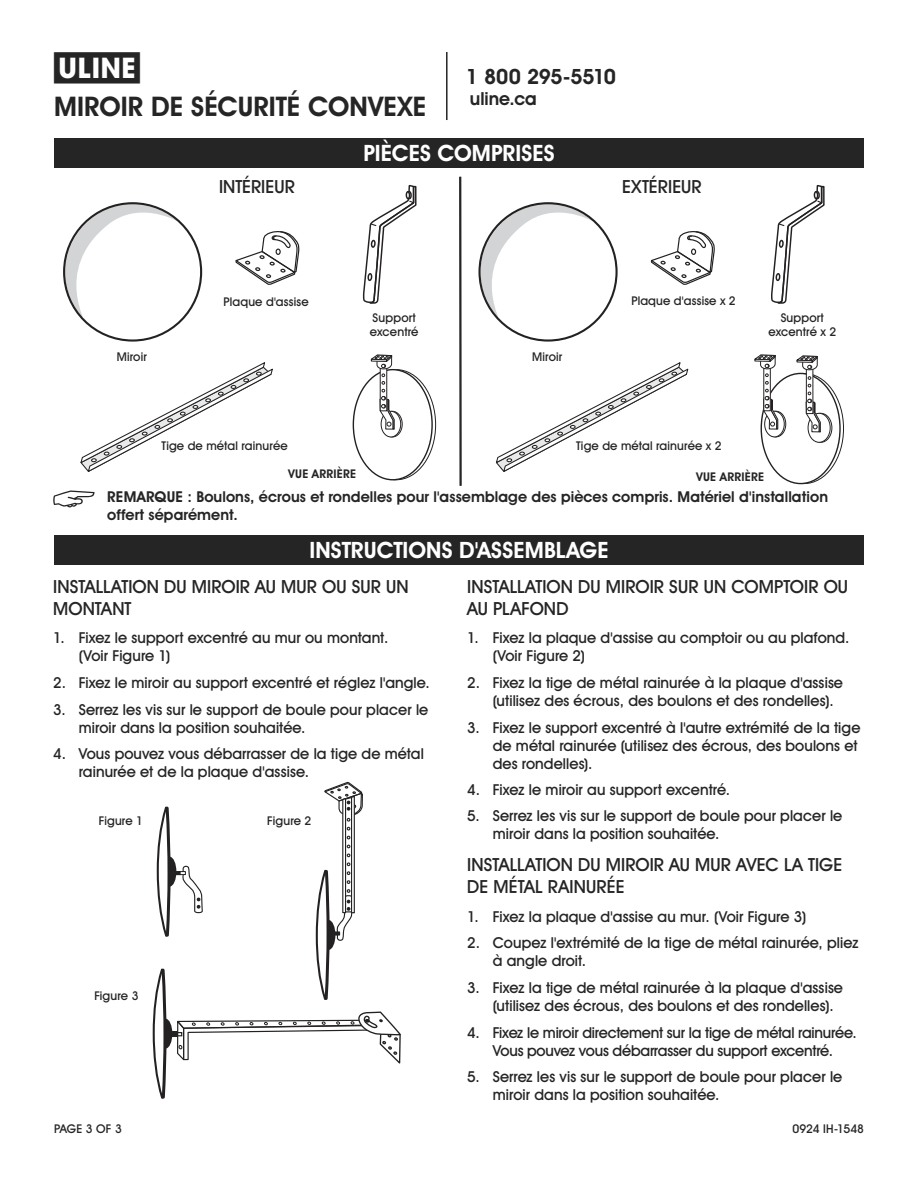
<style>
.page{position:relative;width:918px;height:1188px;background:#fff}
.page>*{position:absolute;margin:0;border:0;box-sizing:border-box;transform-origin:0 0}
.t1{font:700 28.5px "Uline Two Knine";color:#252525}
.t2{font:700 27px "Uline Two Knine";letter-spacing:.005em;color:#252525}
.t3{font:700 22.5px "Uline Two Knine";letter-spacing:.005em;color:#fff}
.t4{font:700 21px "Uline Two Knine";letter-spacing:-.02em;color:#252525}
.t5{font:18px/21.6px "Uline Two Knine";letter-spacing:.005em;color:#252525}
.t6{font:700 18px "Uline Two Knine";color:#252525}
.t7{font:15px/18px "Uline Two Knine";letter-spacing:.005em;color:#252525}
.t8{font:700 15px/18px "Uline Two Knine";letter-spacing:.005em;color:#252525}
.t9{font:15px/18px "Uline Two Knine";letter-spacing:-.015em;color:#252525;text-align:center}
.t10{font:12px/14.4px "Uline Two Knine";letter-spacing:.015em;color:#252525}
.t11{font:700 12px "Uline Two Knine";letter-spacing:.02em;color:#252525}
.t12{font:12px "Uline Two Knine";letter-spacing:-.005em;color:#252525}
</style>
<div class="page">
<hr style="left:446px;top:52px;width:2px;height:68px;background:#252525">
<div style="left:54px;top:138px;width:810px;height:30px;background:#252525"></div>
<svg style="left:53px;top:490px;width:41px;height:17px"></svg>
<div style="left:54px;top:535px;width:810px;height:30px;background:#252525"></div>
<svg style="left:152px;top:781px;width:249px;height:318px"></svg>
<svg style="left:63px;top:202px;width:116px;height:128px"></svg>
<svg style="left:481px;top:202px;width:113px;height:128px"></svg>
<svg style="left:235px;top:231px;width:65px;height:54px"></svg>
<svg style="left:650px;top:231px;width:65px;height:54px"></svg>
<svg style="left:80px;top:362px;width:193px;height:110px"></svg>
<svg style="left:495px;top:362px;width:194px;height:110px"></svg>
<hr style="left:460px;top:177px;width:2px;height:309px;background:#252525">
<hr style="left:459px;top:177px;width:2px;height:309px;background:#252525">
<div style="left:382px;top:411px;width:20px;height:26px;border:1px solid #242122;border-radius:50%"></div>
<svg style="left:381px;top:411px;width:20px;height:26px"></svg>
<div style="left:381px;top:411px;width:20px;height:26px;border:1px solid #242122;border-radius:50%"></div>
<svg style="left:370px;top:354px;width:25px;height:76px"></svg>
<div style="left:766px;top:411px;width:20px;height:26px;border:1px solid #242122;border-radius:50%"></div>
<div style="left:765px;top:411px;width:19px;height:26px;background:#fff;border-radius:50%"></div>
<div style="left:764px;top:411px;width:21px;height:26px;border:1px solid #242122;border-radius:50%"></div>
<div style="left:809px;top:413px;width:23px;height:30px;border:1px solid #242122;border-radius:50%"></div>
<div style="left:808px;top:413px;width:22px;height:29px;background:#fff;border-radius:50%"></div>
<div style="left:808px;top:413px;width:23px;height:30px;border:1px solid #242122;border-radius:50%"></div>
<svg style="left:754px;top:354px;width:25px;height:76px"></svg>
<svg style="left:796px;top:355px;width:25px;height:78px"></svg>
<svg style="left:362px;top:185px;width:55px;height:119px"></svg>
<svg style="left:771px;top:185px;width:54px;height:119px"></svg>
<h1 class="t1" style="left:54px;top:50px;width:87px">π</h1>
<h2 class="t2" style="left:54px;top:90px;width:374px">MIROIR DE SÉCURITÉ CONVEXE</h2>
<h3 class="t4" style="left:466px;top:64px;width:152px">1 800 295-5510</h3>
<p class="t6" style="left:470px;top:88px;width:68px">uline.ca</p>
<h3 class="t3" style="left:363px;top:140px;width:193px">PIÈCES COMPRISES</h3>
<p class="t5" style="left:219px;top:175px;width:77px">INTÉRIEUR</p>
<p class="t5" style="left:622px;top:175px;width:81px">EXTÉRIEUR</p>
<p class="t10" style="left:224px;top:294px;width:87px">Plaque d'assise</p>
<p class="t10" style="left:631px;top:293px;width:106px">Plaque d'assise x 2</p>
<p class="t10" style="left:370px;top:310px;width:50px">Support excentré</p>
<p class="t10" style="left:768px;top:310px;width:69px;text-align:center">Support excentré x 2</p>
<p class="t10" style="left:117px;top:349px;width:32px">Miroir</p>
<p class="t10" style="left:532px;top:349px;width:32px">Miroir</p>
<p class="t10" style="left:162px;top:439px;width:128px">Tige de métal rainurée</p>
<p class="t10" style="left:576px;top:439px;width:147px">Tige de métal rainurée x 2</p>
<p class="t11" style="left:288px;top:466px;width:70px">VUE ARRIÈRE</p>
<p class="t11" style="left:696px;top:469px;width:70px">VUE ARRIÈRE</p>
<p class="t8" style="left:107px;top:488px;width:722px">REMARQUE : Boulons, écrous et rondelles pour l'assemblage des pièces compris. Matériel d'installation offert séparément.</p>
<h3 class="t3" style="left:309px;top:536px;width:301px">INSTRUCTIONS D'ASSEMBLAGE</h3>
<p class="t5" style="left:53px;top:576px;width:357px">INSTALLATION DU MIROIR AU MUR OU SUR UN<br>MONTANT</p>
<p class="t7" style="left:79px;top:629px;width:311px;text-indent:-26px">1. Fixez le support excentré au mur ou montant. (Voir Figure 1)</p>
<p class="t7" style="left:53px;top:674px;width:378px">2. Fixez le miroir au support excentré et réglez l'angle.</p>
<p class="t7" style="left:79px;top:700px;width:351px;text-indent:-26px">3. Serrez les vis sur le support de boule pour placer le miroir dans la position souhaitée.</p>
<p class="t7" style="left:79px;top:745px;width:347px;text-indent:-26px">4. Vous pouvez vous débarrasser de la tige de métal rainurée et de la plaque d'assise.</p>
<p class="t10" style="left:99px;top:813px;width:46px">Figure 1</p>
<p class="t10" style="left:267px;top:813px;width:46px">Figure 2</p>
<p class="t10" style="left:94px;top:989px;width:46px">Figure 3</p>
<p class="t5" style="left:467px;top:576px;width:382px">INSTALLATION DU MIROIR SUR UN COMPTOIR OU<br>AU PLAFOND</p>
<p class="t7" style="left:493px;top:629px;width:358px;text-indent:-26px">1. Fixez la plaque d'assise au comptoir ou au plafond. (Voir Figure 2)</p>
<p class="t7" style="left:493px;top:674px;width:352px;text-indent:-26px">2. Fixez la tige de métal rainurée à la plaque d'assise (utilisez des écrous, des boulons et des rondelles).</p>
<p class="t7" style="left:493px;top:718px;width:369px;text-indent:-26px">3. Fixez le support excentré à l'autre extrémité de la tige de métal rainurée (utilisez des écrous, des boulons et des rondelles).</p>
<p class="t7" style="left:467px;top:781px;width:264px">4. Fixez le miroir au support excentré.</p>
<p class="t7" style="left:493px;top:806px;width:351px;text-indent:-26px">5. Serrez les vis sur le support de boule pour placer le miroir dans la position souhaitée.</p>
<p class="t5" style="left:467px;top:854px;width:376px">INSTALLATION DU MIROIR AU MUR AVEC LA TIGE<br>DE MÉTAL RAINURÉE</p>
<p class="t7" style="left:467px;top:907px;width:341px">1. Fixez la plaque d'assise au mur. (Voir Figure 3)</p>
<p class="t7" style="left:493px;top:934px;width:367px;text-indent:-26px">2. Coupez l'extrémité de la tige de métal rainurée, pliez à angle droit.</p>
<p class="t7" style="left:493px;top:978px;width:352px;text-indent:-26px">3. Fixez la tige de métal rainurée à la plaque d'assise (utilisez des écrous, des boulons et des rondelles).</p>
<p class="t9" style="left:467px;top:1023px;width:391px">4. Fixez le miroir directement sur la tige de métal rainurée.<br>Vous pouvez vous débarrasser du support excentré.</p>
<p class="t7" style="left:493px;top:1068px;width:351px;text-indent:-26px">5. Serrez les vis sur le support de boule pour placer le miroir dans la position souhaitée.</p>
<p class="t10" style="left:54px;top:1122px;width:69px">PAGE 3 OF 3</p>
<p class="t12" style="left:792px;top:1122px;width:73px">0924 IH-1548</p>
</div>
